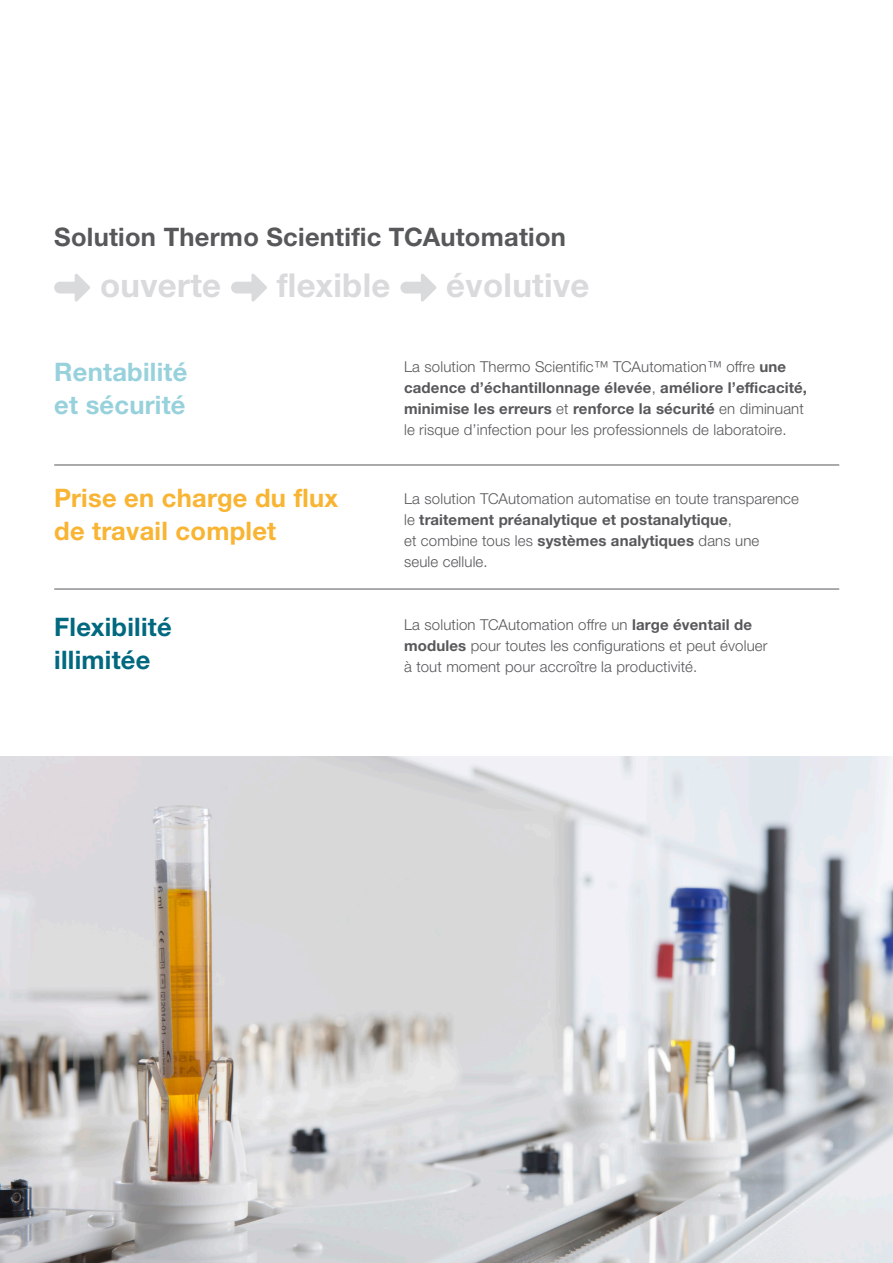
<style>
.page{position:relative;width:893px;height:1263px;background:#fff}
.page>*{position:absolute;margin:0;border:0;box-sizing:border-box;transform-origin:0 0}
.Body_Copy{font:700 33px "Helvetica Neue LTW1 G";letter-spacing:.01em;color:#d9dadc}
.Body_Copy-2{font:700 25.5px "Helvetica Neue LTW1 G";letter-spacing:.01em;color:#57585a}
.Body_Copy-3{font:700 25.5px/33px "Helvetica Neue LTW1 G";letter-spacing:.01em;color:#f8b432}
.Body_Copy-4{font:700 25.5px/33px "Helvetica Neue LTW1 G";letter-spacing:.01em;color:#97d1dc}
.Body_Copy-5{font:700 25.5px/33px "Helvetica Neue LTW1 G";letter-spacing:.01em;color:#00687f}
.Body_Copy-6{font:300 15px/21px "Helvetica Neue LTW1 G";letter-spacing:.01em;color:#57585a}
.s1{font-weight:700}
</style>
<div class="page">
<img style="left:1px;top:757px;width:892px;height:506px">
<hr style="left:54px;top:589px;width:785px;height:1px;background:#57585a">
<hr style="left:54px;top:465px;width:785px;height:1px;background:#57585a">
<svg style="left:54px;top:273px;width:36px;height:29px"></svg>
<svg style="left:231px;top:274px;width:36px;height:28px"></svg>
<svg style="left:400px;top:273px;width:37px;height:29px"></svg>
<p class="Body_Copy-2" style="left:54px;top:221px;width:513px">Solution Thermo Scientific TCAutomation</p>
<p class="Body_Copy" style="left:100px;top:265px;width:123px">ouverte</p>
<p class="Body_Copy" style="left:277px;top:265px;width:115px">flexible</p>
<p class="Body_Copy" style="left:446px;top:265px;width:145px">évolutive</p>
<p class="Body_Copy-4" style="left:54px;top:355px;width:135px">Rentabilité et sécurité</p>
<p class="Body_Copy-3" style="left:54px;top:481px;width:285px">Prise en charge du flux de travail complet</p>
<p class="Body_Copy-5" style="left:54px;top:610px;width:119px">Flexibilité illimitée</p>
<p class="Body_Copy-6" style="left:404px;top:356px;width:404px">La solution Thermo Scientific™ TCAutomation™ offre <span class="s1">une cadence d’échantillonnage élevée</span>, <span class="s1">améliore l’efficacité, minimise les erreurs</span> et <span class="s1">renforce la sécurité</span> en diminuant le risque d’infection pour les professionnels de laboratoire.</p>
<p class="Body_Copy-6" style="left:404px;top:488px;width:396px">La solution TCAutomation automatise en toute transparence le <span class="s1">traitement préanalytique et postanalytique</span>,<br>et combine tous les <span class="s1">systèmes analytiques</span> dans une<br>seule cellule.</p>
<p class="Body_Copy-6" style="left:404px;top:614px;width:365px">La solution TCAutomation offre un <span class="s1">large éventail de modules</span> pour toutes les configurations et peut évoluer à tout moment pour accroître la productivité.</p>
</div>
